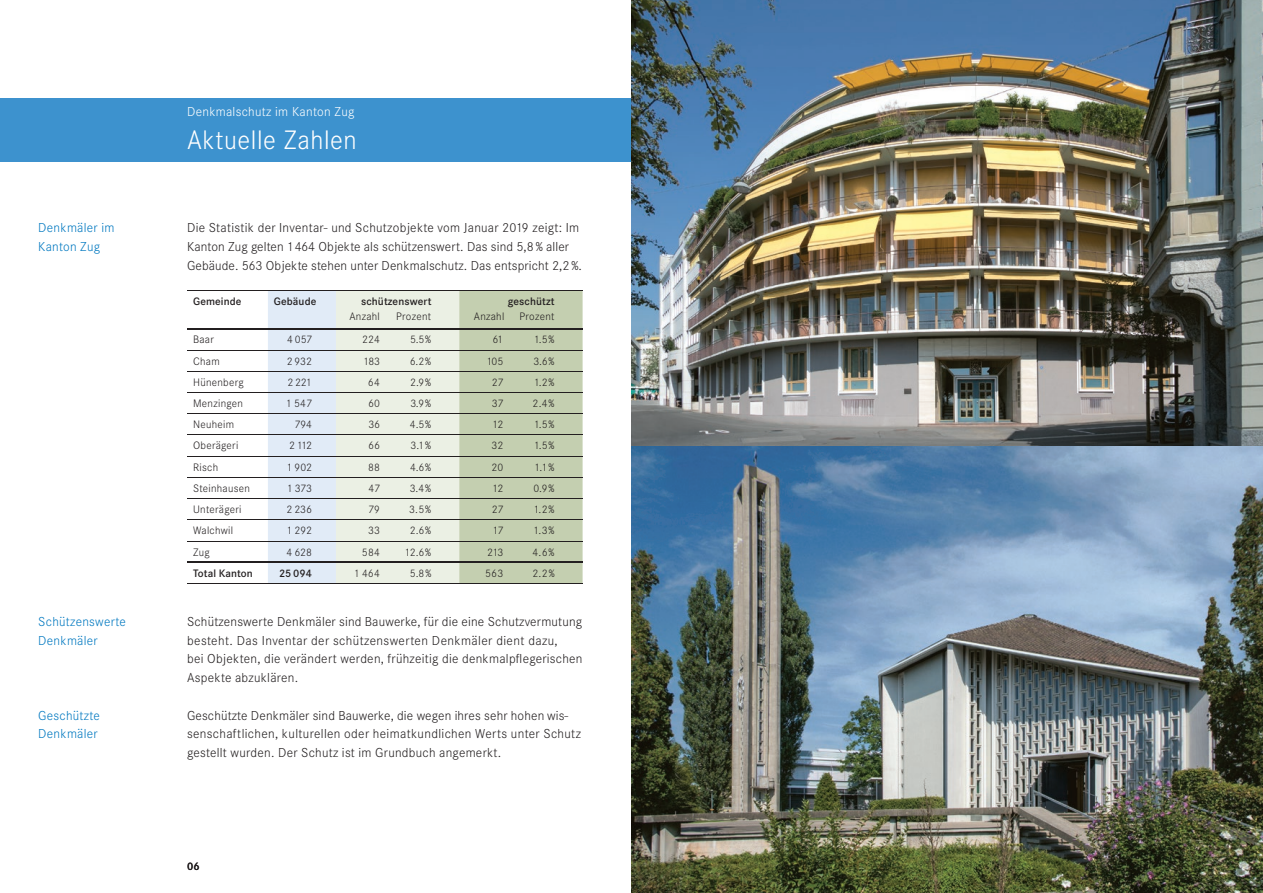
<style>
.page{position:relative;width:1263px;height:893px;background:#fff}
.page>*{position:absolute;margin:0;border:0;box-sizing:border-box;transform-origin:0 0}
.t1{font:300 27.75px "Corporate S";letter-spacing:.02em;color:#fff}
.t2{font:300 13.5px/18.8px "Corporate S";letter-spacing:.02em;color:#231f20}
.t3{font:300 13.5px/18.8px "Corporate S";letter-spacing:.02em;color:#0078c0}
.t4{font:300 13.5px "Corporate S";letter-spacing:.02em;color:#fff}
.t5{font:300 11.25px "Corporate S";letter-spacing:.025em;color:#231f20}
.t6{font:600 11.25px "Corporate S";letter-spacing:.01em;color:#231f20}
</style>
<div class="page">
<div style="left:0;top:98px;width:631px;height:64px;background:#3d92ce"></div>
<img style="left:631px;top:0;width:632px;height:893px">
<svg style="left:268px;top:292px;width:315px;height:291px;background:#d8e0d5"></svg>
<hr style="left:187px;top:541px;width:81px;height:1px;background:#231f20">
<hr style="left:268px;top:541px;width:68px;height:1px;background:#231f20">
<hr style="left:336px;top:541px;width:123px;height:1px;background:#231f20">
<hr style="left:459px;top:541px;width:124px;height:1px;background:#231f20">
<hr style="left:187px;top:350px;width:81px;height:1px;background:#231f20">
<hr style="left:268px;top:350px;width:68px;height:1px;background:#231f20">
<hr style="left:336px;top:350px;width:123px;height:1px;background:#231f20">
<hr style="left:459px;top:350px;width:124px;height:1px;background:#231f20">
<hr style="left:187px;top:371px;width:81px;height:1px;background:#231f20">
<hr style="left:268px;top:371px;width:68px;height:1px;background:#231f20">
<hr style="left:336px;top:371px;width:123px;height:1px;background:#231f20">
<hr style="left:459px;top:371px;width:124px;height:1px;background:#231f20">
<hr style="left:187px;top:393px;width:81px;height:1px;background:#231f20">
<hr style="left:268px;top:393px;width:68px;height:1px;background:#231f20">
<hr style="left:336px;top:393px;width:123px;height:1px;background:#231f20">
<hr style="left:459px;top:393px;width:124px;height:1px;background:#231f20">
<hr style="left:187px;top:456px;width:81px;height:1px;background:#231f20">
<hr style="left:268px;top:456px;width:68px;height:1px;background:#231f20">
<hr style="left:336px;top:456px;width:123px;height:1px;background:#231f20">
<hr style="left:459px;top:456px;width:124px;height:1px;background:#231f20">
<hr style="left:187px;top:413px;width:81px;height:1px;background:#231f20">
<hr style="left:268px;top:413px;width:68px;height:1px;background:#231f20">
<hr style="left:336px;top:413px;width:123px;height:1px;background:#231f20">
<hr style="left:459px;top:413px;width:124px;height:1px;background:#231f20">
<hr style="left:187px;top:435px;width:81px;height:1px;background:#231f20">
<hr style="left:268px;top:435px;width:68px;height:1px;background:#231f20">
<hr style="left:336px;top:435px;width:123px;height:1px;background:#231f20">
<hr style="left:459px;top:435px;width:124px;height:1px;background:#231f20">
<hr style="left:187px;top:477px;width:81px;height:1px;background:#231f20">
<hr style="left:268px;top:477px;width:68px;height:1px;background:#231f20">
<hr style="left:336px;top:477px;width:123px;height:1px;background:#231f20">
<hr style="left:459px;top:477px;width:124px;height:1px;background:#231f20">
<hr style="left:187px;top:498px;width:81px;height:1px;background:#231f20">
<hr style="left:268px;top:498px;width:68px;height:1px;background:#231f20">
<hr style="left:336px;top:498px;width:123px;height:1px;background:#231f20">
<hr style="left:459px;top:498px;width:124px;height:1px;background:#231f20">
<hr style="left:187px;top:520px;width:81px;height:1px;background:#231f20">
<hr style="left:268px;top:520px;width:68px;height:1px;background:#231f20">
<hr style="left:336px;top:520px;width:123px;height:1px;background:#231f20">
<hr style="left:459px;top:520px;width:124px;height:1px;background:#231f20">
<hr style="left:187px;top:562px;width:81px;height:1px;background:#231f20">
<hr style="left:268px;top:562px;width:68px;height:1px;background:#231f20">
<hr style="left:336px;top:562px;width:123px;height:1px;background:#231f20">
<hr style="left:459px;top:562px;width:124px;height:1px;background:#231f20">
<hr style="left:187px;top:328px;width:81px;height:2px;background:#231f20">
<hr style="left:268px;top:328px;width:68px;height:2px;background:#231f20">
<hr style="left:336px;top:328px;width:123px;height:2px;background:#231f20">
<hr style="left:459px;top:328px;width:124px;height:2px;background:#231f20">
<hr style="left:187px;top:291px;width:81px;height:1px;background:#231f20">
<hr style="left:268px;top:291px;width:68px;height:1px;background:#231f20">
<hr style="left:336px;top:291px;width:123px;height:1px;background:#231f20">
<hr style="left:459px;top:291px;width:124px;height:1px;background:#231f20">
<hr style="left:187px;top:583px;width:81px;height:1px;background:#231f20">
<hr style="left:268px;top:583px;width:68px;height:1px;background:#231f20">
<hr style="left:336px;top:583px;width:123px;height:1px;background:#231f20">
<hr style="left:459px;top:583px;width:124px;height:1px;background:#231f20">
<p class="t3" style="left:38px;top:219px;width:78px">Denkmäler im<br>Kanton Zug</p>
<p class="t3" style="left:38px;top:612px;width:89px">Schützenswerte<br>Denkmäler</p>
<p class="t3" style="left:38px;top:706px;width:63px">Geschützte<br>Denkmäler</p>
<p class="t4" style="left:187px;top:105px;width:169px">Denkmalschutz im Kanton Zug</p>
<h1 class="t1" style="left:187px;top:125px;width:171px">Aktuelle Zahlen</h1>
<p class="t2" style="left:187px;top:219px;width:396px">Die Statistik der Inventar- und Schutzobjekte vom Januar 2019 zeigt: Im<br>Kanton Zug gelten 1464 Objekte als schützenswert. Das sind 5,8 % aller<br>Gebäude. 563 Objekte stehen unter Denkmalschutz. Das entspricht 2,2 %.</p>
<p class="t6" style="left:193px;top:295px;width:50px">Gemeinde</p>
<p class="t6" style="left:274px;top:295px;width:44px">Gebäude</p>
<p class="t6" style="left:361px;top:295px;width:72px">schützenswert</p>
<p class="t5" style="left:349px;top:310px;width:32px">Anzahl</p>
<p class="t5" style="left:396px;top:310px;width:37px">Prozent</p>
<p class="t6" style="left:508px;top:295px;width:48px">geschützt</p>
<p class="t5" style="left:474px;top:310px;width:32px">Anzahl</p>
<p class="t5" style="left:519px;top:310px;width:37px">Prozent</p>
<p class="t5" style="left:193px;top:334px;width:22px">Baar</p>
<p class="t5" style="left:287px;top:334px;width:27px">4 057</p>
<p class="t5" style="left:362px;top:334px;width:19px">224</p>
<p class="t5" style="left:410px;top:334px;width:23px">5.5 %</p>
<p class="t5" style="left:492px;top:334px;width:12px">61</p>
<p class="t5" style="left:534px;top:334px;width:22px">1.5 %</p>
<p class="t5" style="left:193px;top:355px;width:28px">Cham</p>
<p class="t5" style="left:287px;top:355px;width:27px">2 932</p>
<p class="t5" style="left:363px;top:355px;width:18px">183</p>
<p class="t5" style="left:410px;top:355px;width:23px">6.2 %</p>
<p class="t5" style="left:487px;top:355px;width:18px">105</p>
<p class="t5" style="left:533px;top:355px;width:23px">3.6 %</p>
<p class="t5" style="left:193px;top:376px;width:52px">Hünenberg</p>
<p class="t5" style="left:287px;top:376px;width:26px">2 221</p>
<p class="t5" style="left:368px;top:376px;width:13px">64</p>
<p class="t5" style="left:410px;top:376px;width:22px">2.9 %</p>
<p class="t5" style="left:492px;top:376px;width:13px">27</p>
<p class="t5" style="left:534px;top:376px;width:22px">1.2 %</p>
<p class="t5" style="left:193px;top:397px;width:51px">Menzingen</p>
<p class="t5" style="left:286px;top:397px;width:27px">1 547</p>
<p class="t5" style="left:368px;top:397px;width:13px">60</p>
<p class="t5" style="left:410px;top:397px;width:22px">3.9 %</p>
<p class="t5" style="left:492px;top:397px;width:13px">37</p>
<p class="t5" style="left:532px;top:397px;width:24px">2.4 %</p>
<p class="t5" style="left:193px;top:418px;width:42px">Neuheim</p>
<p class="t5" style="left:294px;top:418px;width:19px">794</p>
<p class="t5" style="left:368px;top:418px;width:13px">36</p>
<p class="t5" style="left:410px;top:418px;width:23px">4.5 %</p>
<p class="t5" style="left:493px;top:418px;width:12px">12</p>
<p class="t5" style="left:534px;top:418px;width:22px">1.5 %</p>
<p class="t5" style="left:193px;top:439px;width:47px">Oberägeri</p>
<p class="t5" style="left:289px;top:439px;width:24px">2 112</p>
<p class="t5" style="left:368px;top:439px;width:13px">66</p>
<p class="t5" style="left:410px;top:439px;width:22px">3.1 %</p>
<p class="t5" style="left:491px;top:439px;width:13px">32</p>
<p class="t5" style="left:534px;top:439px;width:22px">1.5 %</p>
<p class="t5" style="left:193px;top:461px;width:27px">Risch</p>
<p class="t5" style="left:287px;top:461px;width:27px">1 902</p>
<p class="t5" style="left:368px;top:461px;width:13px">88</p>
<p class="t5" style="left:410px;top:461px;width:23px">4.6 %</p>
<p class="t5" style="left:491px;top:461px;width:13px">20</p>
<p class="t5" style="left:534px;top:461px;width:22px">1.1 %</p>
<p class="t5" style="left:193px;top:482px;width:58px">Steinhausen</p>
<p class="t5" style="left:287px;top:482px;width:27px">1 373</p>
<p class="t5" style="left:368px;top:482px;width:13px">47</p>
<p class="t5" style="left:410px;top:482px;width:23px">3.4 %</p>
<p class="t5" style="left:493px;top:482px;width:12px">12</p>
<p class="t5" style="left:533px;top:482px;width:23px">0.9 %</p>
<p class="t5" style="left:193px;top:503px;width:50px">Unterägeri</p>
<p class="t5" style="left:287px;top:503px;width:27px">2 236</p>
<p class="t5" style="left:368px;top:503px;width:13px">79</p>
<p class="t5" style="left:409px;top:503px;width:24px">3.5 %</p>
<p class="t5" style="left:492px;top:503px;width:13px">27</p>
<p class="t5" style="left:534px;top:503px;width:22px">1.2 %</p>
<p class="t5" style="left:193px;top:524px;width:42px">Walchwil</p>
<p class="t5" style="left:287px;top:524px;width:27px">1 292</p>
<p class="t5" style="left:368px;top:524px;width:13px">33</p>
<p class="t5" style="left:410px;top:524px;width:23px">2.6 %</p>
<p class="t5" style="left:493px;top:524px;width:12px">17</p>
<p class="t5" style="left:533px;top:524px;width:23px">1.3 %</p>
<p class="t5" style="left:193px;top:546px;width:18px">Zug</p>
<p class="t5" style="left:287px;top:546px;width:27px">4 628</p>
<p class="t5" style="left:362px;top:546px;width:19px">584</p>
<p class="t5" style="left:405px;top:546px;width:28px">12.6 %</p>
<p class="t5" style="left:487px;top:546px;width:17px">213</p>
<p class="t5" style="left:532px;top:546px;width:24px">4.6 %</p>
<p class="t6" style="left:193px;top:567px;width:61px">Total Kanton</p>
<p class="t6" style="left:279px;top:567px;width:34px">25 094</p>
<p class="t5" style="left:354px;top:567px;width:27px">1 464</p>
<p class="t5" style="left:410px;top:567px;width:23px">5.8 %</p>
<p class="t5" style="left:485px;top:567px;width:20px">563</p>
<p class="t5" style="left:532px;top:567px;width:24px">2.2 %</p>
<p class="t2" style="left:187px;top:612px;width:397px">Schützenswerte Denkmäler sind Bauwerke, für die eine Schutzvermutung besteht. Das Inventar der schützenswerten Denkmäler dient dazu,<br>bei Objekten, die verändert werden, frühzeitig die denkmalpflegerischen Aspekte abzuklären.</p>
<p class="t2" style="left:187px;top:706px;width:395px">Geschützte Denkmäler sind Bauwerke, die wegen ihres sehr hohen wis&shy;senschaftlichen, kulturellen oder heimatkundlichen Werts unter Schutz gestellt wurden. Der Schutz ist im Grundbuch angemerkt.</p>
<p class="t6" style="left:187px;top:860px;width:14px">06</p>
</div>
